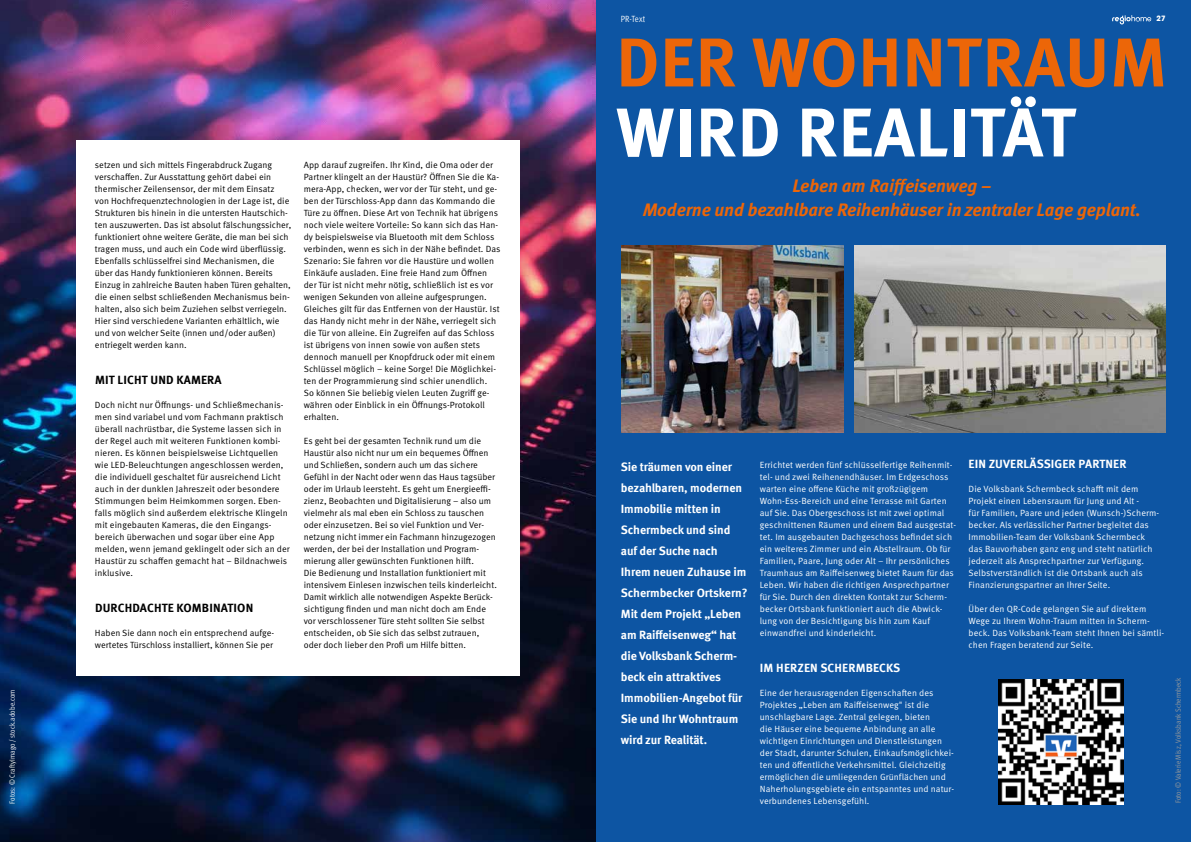
<style>
.page{position:relative;width:1191px;height:842px;background:#fff}
.page>*{position:absolute;margin:0;border:0;box-sizing:border-box;transform-origin:0 0}
.t1{font:700 68.8px "Meta Pro";letter-spacing:.01em;color:#ec6608}
.t2{font:700 68.8px "Meta Pro";letter-spacing:.01em;color:#fff}
.t3{font:italic 700 18px/24px "Meta Pro";letter-spacing:-.015em;color:#ec6608;text-align:center}
.t4{font:700 12px/21px "Meta Pro";letter-spacing:-.01em;color:#fff}
.t5{font:700 12px "Meta Pro";letter-spacing:.01em;color:#fff}
.t6{font:700 12px "Meta Pro";letter-spacing:.01em;color:#000}
.t7{font:9px/12px "Meta Pro Norm";color:#000}
.t8{font:9px/12px "Meta Pro Norm";letter-spacing:.01em;color:#fff}
.t9{font:9px "Meta Pro Cond Norm";letter-spacing:.015em;color:#fff}
.t10{font:700 8px "Avignon";color:#fff}
.t11{font:7.5px "Meta Pro Cond Norm";letter-spacing:.005em;color:#9d9d9c}
.t12{font:7.5px "Meta Pro Cond Norm";letter-spacing:.01em;color:#fff}
</style>
<div class="page">
<div style="left:595px;top:0;width:596px;height:842px;background:#0d55a3"></div>
<img style="left:0;top:0;width:595px;height:842px">
<div style="left:76px;top:140px;width:443px;height:536px;background:#fff"></div>
<img style="left:855px;top:246px;width:310px;height:186px">
<img style="left:621px;top:246px;width:223px;height:186px">
<img style="left:998px;top:679px;width:125px;height:125px">
<svg style="left:1112px;top:15px;width:39px;height:9px"></svg>
<p class="t12" style="left:7px;top:804px;width:116px;rotate:-90deg">Fotos: © CraftyImago / stock.adobe.com</p>
<p class="t7" style="left:95px;top:158px;width:198px">setzen und sich mittels Fingerabdruck Zugang verschaffen. Zur Ausstattung gehört dabei ein thermischer Zeilensensor, der mit dem Einsatz<br>von Hochfrequenztechnologien in der Lage ist, die Strukturen bis hinein in die untersten Hautschich&shy;ten auszuwerten. Das ist absolut fälschungssicher, funktioniert ohne weitere Geräte, die man bei sich tragen muss, und auch ein Code wird überflüssig.<br>Ebenfalls schlüsselfrei sind Mechanismen, die über das Handy funktionieren können. Bereits Einzug in zahlreiche Bauten haben Türen gehalten, die einen selbst schließenden Mechanismus bein&shy;halten, also sich beim Zuziehen selbst verriegeln.<br>Hier sind verschiedene Varianten erhältlich, wie und von welcher Seite (innen und/oder außen) entriegelt werden kann.</p>
<h3 class="t6" style="left:95px;top:370px;width:128px">MIT LICHT UND KAMERA</h3>
<p class="t7" style="left:95px;top:398px;width:196px">Doch nicht nur Öffnungs- und Schließmechanis&shy;men sind variabel und vom Fachmann praktisch überall nachrüstbar, die Systeme lassen sich in der Regel auch mit weiteren Funktionen kombi&shy;nieren. Es können beispielsweise Lichtquellen wie LED-Beleuchtungen angeschlossen werden, die individuell geschaltet für ausreichend Licht auch in der dunklen Jahreszeit oder besondere Stimmungen beim Heimkommen sorgen. Eben&shy;falls möglich sind außerdem elektrische Klingeln mit eingebauten Kameras, die den Eingangs&shy;bereich überwachen und sogar über eine App melden, wenn jemand geklingelt oder sich an der Haustür zu schaffen gemacht hat – Bildnachweis inklusive.</p>
<h3 class="t6" style="left:95px;top:598px;width:160px">DURCHDACHTE KOMBINATION</h3>
<p class="t7" style="left:95px;top:626px;width:181px">Haben Sie dann noch ein entsprechend aufge&shy;wertetes Türschloss installiert, können Sie per</p>
<p class="t7" style="left:304px;top:158px;width:198px">App darauf zugreifen. Ihr Kind, die Oma oder der Partner klingelt an der Haustür? Öffnen Sie die Ka&shy;mera-App, checken, wer vor der Tür steht, und ge&shy;ben der Türschloss-App dann das Kommando die Türe zu öffnen. Diese Art von Technik hat übrigens noch viele weitere Vorteile: So kann sich das Han&shy;dy beispielsweise via Bluetooth mit dem Schloss verbinden, wenn es sich in der Nähe befindet. Das Szenario: Sie fahren vor die Haustüre und wollen Einkäufe ausladen. Eine freie Hand zum Öffnen der Tür ist nicht mehr nötig, schließlich ist es vor wenigen Sekunden von alleine aufgesprungen.<br>Gleiches gilt für das Entfernen von der Haustür. Ist das Handy nicht mehr in der Nähe, verriegelt sich die Tür von alleine. Ein Zugreifen auf das Schloss ist übrigens von innen sowie von außen stets dennoch manuell per Knopfdruck oder mit einem Schlüssel möglich – keine Sorge! Die Möglichkei&shy;ten der Programmierung sind schier unendlich.<br>So können Sie beliebig vielen Leuten Zugriff ge&shy;währen oder Einblick in ein Öffnungs-Protokoll erhalten.</p>
<p class="t7" style="left:304px;top:434px;width:195px">Es geht bei der gesamten Technik rund um die Haustür also nicht nur um ein bequemes Öffnen und Schließen, sondern auch um das sichere Gefühl in der Nacht oder wenn das Haus tagsüber oder im Urlaub leersteht. Es geht um Energieeffi&shy;zienz, Beobachten und Digitalisierung – also um vielmehr als mal eben ein Schloss zu tauschen oder einzusetzen. Bei so viel Funktion und Ver&shy;netzung nicht immer ein Fachmann hinzugezogen werden, der bei der Installation und Program&shy;mierung aller gewünschten Funktionen hilft.<br>Die Bedienung und Installation funktioniert mit intensivem Einlesen inzwischen teils kinderleicht.<br>Damit wirklich alle notwendigen Aspekte Berück&shy;sichtigung finden und man nicht doch am Ende vor verschlossener Türe steht sollten Sie selbst entscheiden, ob Sie sich das selbst zutrauen, oder doch lieber den Profi um Hilfe bitten.</p>
<p class="t9" style="left:621px;top:12px;width:26px">PR-Text</p>
<p class="t10" style="left:1156px;top:14px;width:10px">27</p>
<h1 class="t1" style="left:616px;top:9px;width:552px">DER WOHNTRAUM</h1>
<h1 class="t2" style="left:616px;top:79px;width:461px">WIRD REALITÄT</h1>
<h2 class="t3" style="left:643px;top:173px;width:499px">Leben am Raiffeisenweg –<br>Moderne und bezahlbare Reihenhäuser in zentraler Lage geplant.</h2>
<p class="t4" style="left:621px;top:456px;width:128px">Sie träumen von einer bezahlbaren, modernen<br>Immobilie mitten in<br>Schermbeck und sind auf der Suche nach<br>Ihrem neuen Zuhause im<br>Schermbecker Ortskern?<br>Mit dem Projekt „Leben am Raiffeisenweg“ hat die Volksbank Scherm&shy;beck ein attraktives<br>Immobilien-Angebot für<br>Sie und Ihr Wohntraum wird zur Realität.</p>
<p class="t8" style="left:760px;top:458px;width:198px">Errichtet werden fünf schlüsselfertige Reihenmit&shy;tel- und zwei Reihenendhäuser. Im Erdgeschoss warten eine offene Küche mit großzügigem Wohn-Ess-Bereich und eine Terrasse mit Garten auf Sie. Das Obergeschoss ist mit zwei optimal geschnittenen Räumen und einem Bad ausgestat&shy;tet. Im ausgebauten Dachgeschoss befindet sich ein weiteres Zimmer und ein Abstellraum. Ob für Familien, Paare, Jung oder Alt – Ihr persönliches Traumhaus am Raiffeisenweg bietet Raum für das Leben. Wir haben die richtigen Ansprechpartner für Sie. Durch den direkten Kontakt zur Scherm&shy;becker Ortsbank funktioniert auch die Abwick&shy;lung von der Besichtigung bis hin zum Kauf einwandfrei und kinderleicht.</p>
<h3 class="t5" style="left:760px;top:658px;width:142px">IM HERZEN SCHERMBECKS</h3>
<p class="t8" style="left:760px;top:686px;width:196px">Eine der herausragenden Eigenschaften des Projektes „Leben am Raiffeisenweg" ist die unschlagbare Lage. Zentral gelegen, bieten<br>die Häuser eine bequeme Anbindung an alle wichtigen Einrichtungen und Dienstleistungen der Stadt, darunter Schulen, Einkaufsmöglichkei&shy;ten und öffentliche Verkehrsmittel. Gleichzeitig ermöglichen die umliegenden Grünflächen und Naherholungsgebiete ein entspanntes und natur&shy;verbundenes Lebensgefühl.</p>
<h3 class="t5" style="left:968px;top:454px;width:159px">EIN ZUVERLÄSSIGER PARTNER</h3>
<p class="t8" style="left:968px;top:482px;width:192px">Die Volksbank Schermbeck schafft mit dem Projekt einen Lebensraum für Jung und Alt -<br>für Familien, Paare und jeden (Wunsch-)Scherm&shy;becker. Als verlässlicher Partner begleitet das Immobilien-Team der Volksbank Schermbeck das Bauvorhaben ganz eng und steht natürlich jederzeit als Ansprechpartner zur Verfügung.<br>Selbstverständlich ist die Ortsbank auch als Finanzierungspartner an Ihrer Seite.</p>
<p class="t8" style="left:968px;top:602px;width:197px">Über den QR-Code gelangen Sie auf direktem Wege zu Ihrem Wohn-Traum mitten in Scherm&shy;beck. Das Volksbank-Team steht Ihnen bei sämtli&shy;chen Fragen beratend zur Seite.</p>
<p class="t11" style="left:1172px;top:803px;width:127px;rotate:-90deg">Foto: © Valerie Misz, Volksbank Schermbeck</p>
</div>
